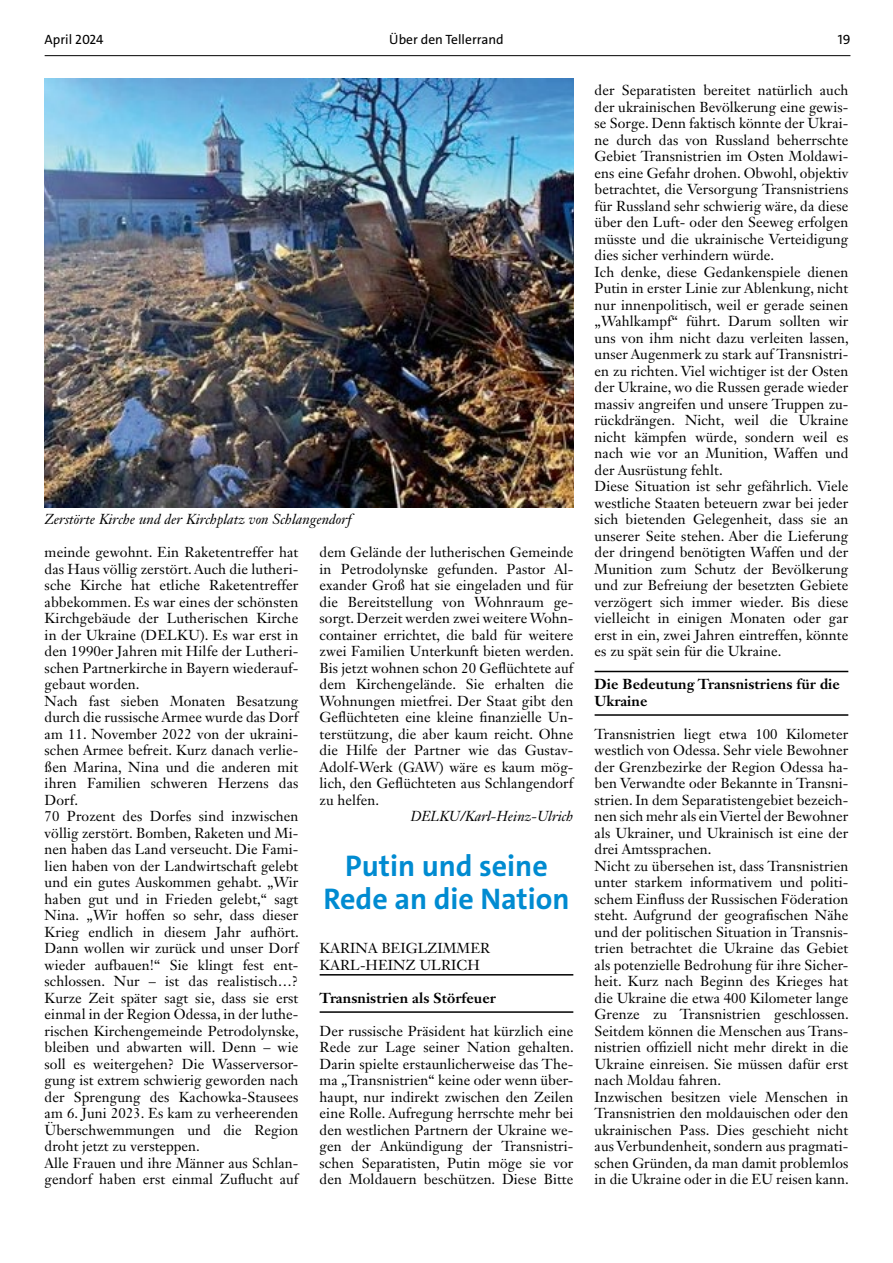
<style>
.page{position:relative;width:893px;height:1263px;background:#fff}
.page>*{position:absolute;margin:0;border:0;box-sizing:border-box;transform-origin:0 0}
.t1{font:700 30px/33px "The Sans";color:#008bd1;text-align:center}
.t2{font:14.25px/16.5px "Janson Text LT Std";letter-spacing:.005em;color:#000}
.t3{font:italic 14.25px "Janson Text LT Std";letter-spacing:.005em;color:#000}
.t4{font:700 14.25px/16.5px "Janson Text LT Std";letter-spacing:.005em;color:#000}
.t5{font:13.5px "The Sans";color:#000}
</style>
<div class="page">
<hr style="left:45px;top:55px;width:805px;height:1px;background:#000">
<img style="left:45px;top:79px;width:528px;height:429px">
<hr style="left:320px;top:974px;width:253px;height:1px;background:#000">
<hr style="left:320px;top:1011px;width:253px;height:2px;background:#000">
<hr style="left:595px;top:671px;width:253px;height:1px;background:#000">
<hr style="left:595px;top:714px;width:253px;height:2px;background:#000">
<p class="t5" style="left:45px;top:31px;width:60px">April 2024</p>
<p class="t5" style="left:389px;top:31px;width:116px">Über den Tellerrand</p>
<p class="t5" style="left:838px;top:31px;width:14px">19</p>
<p class="t3" style="left:45px;top:510px;width:308px">Zerstörte Kirche und der Kirchplatz von Schlangendorf</p>
<p class="t2" style="left:45px;top:544px;width:256px">meinde gewohnt. Ein Raketentreffer hat das Haus völlig zerstört. Auch die lutheri&shy;sche Kirche hat etliche Raketentreffer abbekommen. Es war eines der schönsten Kirchgebäude der Lutherischen Kirche in der Ukraine (DELKU). Es war erst in den 1990er Jahren mit Hilfe der Lutheri&shy;schen Partnerkirche in Bayern wiederauf&shy;gebaut worden.<br>Nach fast sieben Monaten Besatzung durch die russische Armee wurde das Dorf am 11. November 2022 von der ukraini&shy;schen Armee befreit. Kurz danach verlie&shy;ßen Marina, Nina und die anderen mit ihren Familien schweren Herzens das Dorf.<br>70 Prozent des Dorfes sind inzwischen völlig zerstört. Bomben, Raketen und Mi&shy;nen haben das Land verseucht. Die Fami&shy;lien haben von der Landwirtschaft gelebt und ein gutes Auskommen gehabt. „Wir haben gut und in Frieden gelebt,“ sagt Nina. „Wir hoffen so sehr, dass dieser Krieg endlich in diesem Jahr aufhört.<br>Dann wollen wir zurück und unser Dorf wieder aufbauen!“ Sie klingt fest ent&shy;schlossen. Nur – ist das realistisch…?<br>Kurze Zeit später sagt sie, dass sie erst einmal in der Region Odessa, in der luthe&shy;rischen Kirchengemeinde Petrodolynske, bleiben und abwarten will. Denn – wie soll es weitergehen? Die Wasserversor&shy;gung ist extrem schwierig geworden nach der Sprengung des Kachowka-Stausees am 6. Juni 2023. Es kam zu verheerenden Überschwemmungen und die Region droht jetzt zu versteppen.<br>Alle Frauen und ihre Männer aus Schlan&shy;gendorf haben erst einmal Zuflucht auf</p>
<p class="t2" style="left:320px;top:544px;width:256px;text-align:justify">dem Gelände der lutherischen Gemeinde in Petrodolynske gefunden. Pastor Al&shy;exander Groß hat sie eingeladen und für die Bereitstellung von Wohnraum ge&shy;sorgt. Derzeit werden zwei weitere Wohn&shy;container errichtet, die bald für weitere zwei Familien Unterkunft bieten werden.<br>Bis jetzt wohnen schon 20 Geflüchtete auf dem Kirchengelände. Sie erhalten die Wohnungen mietfrei. Der Staat gibt den Geflüchteten eine kleine finanzielle Un&shy;terstützung, die aber kaum reicht. Ohne die Hilfe der Partner wie das Gustav-Adolf-Werk (GAW) wäre es kaum mög&shy;lich, den Geflüchteten aus Schlangendorf zu helfen.</p>
<p class="t3" style="left:410px;top:807px;width:164px">DELKU/Karl-Heinz-Ulrich</p>
<h1 class="t1" style="left:323px;top:850px;width:248px">Putin und seine<br>Rede an die Nation</h1>
<p class="t2" style="left:320px;top:940px;width:172px">KARINA BEIGLZIMMER<br>KARL-HEINZ ULRICH</p>
<p class="t4" style="left:320px;top:989px;width:178px">Transnistrien als Störfeuer</p>
<p class="t2" style="left:320px;top:1022px;width:256px;text-align:justify">Der russische Präsident hat kürzlich eine Rede zur Lage seiner Nation gehalten.<br>Darin spielte erstaunlicherweise das The&shy;ma „Transnistrien“ keine oder wenn über&shy;haupt, nur indirekt zwischen den Zeilen eine Rolle. Aufregung herrschte mehr bei den westlichen Partnern der Ukraine we&shy;gen der Ankündigung der Transnistri&shy;schen Separatisten, Putin möge sie vor den Moldauern beschützen. Diese Bitte</p>
<p class="t2" style="left:595px;top:82px;width:256px">der Separatisten bereitet natürlich auch der ukrainischen Bevölkerung eine gewis&shy;se Sorge. Denn faktisch könnte der Ukrai&shy;ne durch das von Russland beherrschte Gebiet Transnistrien im Osten Moldawi&shy;ens eine Gefahr drohen. Obwohl, objektiv betrachtet, die Versorgung Transnistriens für Russland sehr schwierig wäre, da diese über den Luft- oder den Seeweg erfolgen müsste und die ukrainische Verteidigung dies sicher verhindern würde.<br>Ich denke, diese Gedankenspiele dienen Putin in erster Linie zur Ablenkung, nicht nur innenpolitisch, weil er gerade seinen „Wahlkampf“ führt. Darum sollten wir uns von ihm nicht dazu verleiten lassen, unser Augenmerk zu stark auf Transnistri&shy;en zu richten. Viel wichtiger ist der Osten der Ukraine, wo die Russen gerade wieder massiv angreifen und unsere Truppen zu&shy;rückdrängen. Nicht, weil die Ukraine nicht kämpfen würde, sondern weil es nach wie vor an Munition, Waffen und der Ausrüstung fehlt.<br>Diese Situation ist sehr gefährlich. Viele westliche Staaten beteuern zwar bei jeder sich bietenden Gelegenheit, dass sie an unserer Seite stehen. Aber die Lieferung der dringend benötigten Waffen und der Munition zum Schutz der Bevölkerung und zur Befreiung der besetzten Gebiete verzögert sich immer wieder. Bis diese vielleicht in einigen Monaten oder gar erst in ein, zwei Jahren eintreffen, könnte es zu spät sein für die Ukraine.</p>
<p class="t4" style="left:595px;top:676px;width:247px">Die Bedeutung Transnistriens für die<br>Ukraine</p>
<p class="t2" style="left:595px;top:725px;width:256px">Transnistrien liegt etwa 100 Kilometer westlich von Odessa. Sehr viele Bewohner der Grenzbezirke der Region Odessa ha&shy;ben Verwandte oder Bekannte in Transni&shy;strien. In dem Separatistengebiet bezeich&shy;nen sich mehr als ein Viertel der Bewohner als Ukrainer, und Ukrainisch ist eine der drei Amtssprachen.<br>Nicht zu übersehen ist, dass Transnistrien unter starkem informativem und politi&shy;schem Einfluss der Russischen Föderation steht. Aufgrund der geografischen Nähe und der politischen Situation in Transnis&shy;trien betrachtet die Ukraine das Gebiet als potenzielle Bedrohung für ihre Sicher&shy;heit. Kurz nach Beginn des Krieges hat die Ukraine die etwa 400 Kilometer lange Grenze zu Transnistrien geschlossen.<br>Seitdem können die Menschen aus Trans&shy;nistrien offiziell nicht mehr direkt in die Ukraine einreisen. Sie müssen dafür erst nach Moldau fahren.<br>Inzwischen besitzen viele Menschen in Transnistrien den moldauischen oder den ukrainischen Pass. Dies geschieht nicht aus Verbundenheit, sondern aus pragmati&shy;schen Gründen, da man damit problemlos in die Ukraine oder in die EU reisen kann.</p>
</div>
